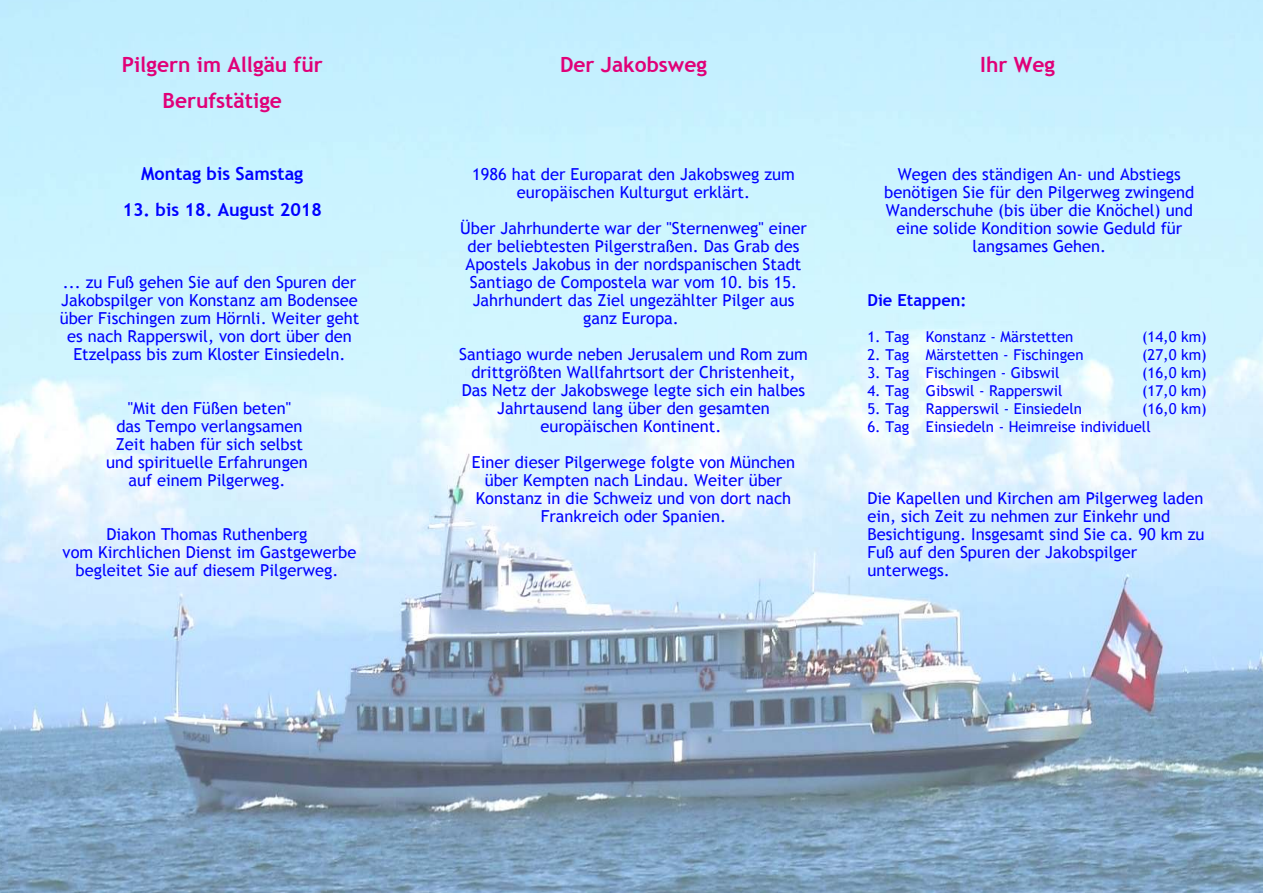
<style>
.page{position:relative;width:1263px;height:893px;background:#fff}
.page>*{position:absolute;margin:0;border:0;box-sizing:border-box;transform-origin:0 0}
.t1{font:700 21px "Trebuchet MS";color:#e00078}
.t2{font:700 18px "Trebuchet MS";color:#00f}
.t3{font:16.5px/18px "Trebuchet MS";color:#00f;text-align:center}
.t4{font:700 16.5px "Trebuchet MS";color:#00f}
.t5{font:15px "Trebuchet MS";color:#00f}
</style>
<div class="page">
<img style="left:0;top:0;width:1263px;height:893px">
<p class="t1" style="left:122px;top:56px;width:203px">Pilgern im Allgäu für</p>
<p class="t1" style="left:560px;top:56px;width:148px">Der Jakobsweg</p>
<p class="t1" style="left:980px;top:56px;width:76px">Ihr Weg</p>
<p class="t1" style="left:162px;top:92px;width:121px">Berufstätige</p>
<p class="t2" style="left:141px;top:167px;width:164px">Montag bis Samstag</p>
<p class="t2" style="left:122px;top:203px;width:201px">13. bis 18. August 2018</p>
<p class="t3" style="left:60px;top:275px;width:301px">... zu Fuß gehen Sie auf den Spuren der Jakobspilger von Konstanz am Bodensee über Fischingen zum Hörnli. Weiter geht es nach Rapperswil, von dort über den Etzelpass bis zum Kloster Einsiedeln.</p>
<p class="t3" style="left:106px;top:401px;width:203px">"Mit den Füßen beten"<br>das Tempo verlangsamen<br>Zeit haben für sich selbst und spirituelle Erfahrungen auf einem Pilgerweg.</p>
<p class="t3" style="left:63px;top:527px;width:295px">Diakon Thomas Ruthenberg<br>vom Kirchlichen Dienst im Gastgewerbe begleitet Sie auf diesem Pilgerweg.</p>
<p class="t3" style="left:472px;top:167px;width:324px">1986 hat der Europarat den Jakobsweg zum europäischen Kulturgut erklärt.</p>
<p class="t3" style="left:460px;top:221px;width:348px">Über Jahrhunderte war der "Sternenweg" einer der beliebtesten Pilgerstraßen. Das Grab des Apostels Jakobus in der nordspanischen Stadt Santiago de Compostela war vom 10. bis 15.<br>Jahrhundert das Ziel ungezählter Pilger aus ganz Europa.</p>
<p class="t3" style="left:459px;top:347px;width:350px">Santiago wurde neben Jerusalem und Rom zum drittgrößten Wallfahrtsort der Christenheit, Das Netz der Jakobswege legte sich ein halbes Jahrtausend lang über den gesamten europäischen Kontinent.</p>
<p class="t3" style="left:472px;top:455px;width:325px">Einer dieser Pilgerwege folgte von München über Kempten nach Lindau. Weiter über Konstanz in die Schweiz und von dort nach Frankreich oder Spanien.</p>
<p class="t3" style="left:884px;top:167px;width:312px">Wegen des ständigen An‐ und Abstiegs benötigen Sie für den Pilgerweg zwingend Wanderschuhe (bis über die Knöchel) und eine solide Kondition sowie Geduld für langsames Gehen.</p>
<p class="t4" style="left:867px;top:294px;width:101px">Die Etappen:</p>
<p class="t5" style="left:867px;top:331px;width:207px">1. Tag Konstanz ‐ Märstetten</p>
<p class="t5" style="left:1142px;top:331px;width:66px">(14,0 km)</p>
<p class="t5" style="left:867px;top:349px;width:218px">2. Tag Märstetten ‐ Fischingen</p>
<p class="t5" style="left:1142px;top:349px;width:66px">(27,0 km)</p>
<p class="t5" style="left:867px;top:367px;width:194px">3. Tag Fischingen ‐ Gibswil</p>
<p class="t5" style="left:1142px;top:367px;width:66px">(16,0 km)</p>
<p class="t5" style="left:867px;top:385px;width:197px">4. Tag Gibswil ‐ Rapperswil</p>
<p class="t5" style="left:1142px;top:385px;width:66px">(17,0 km)</p>
<p class="t5" style="left:867px;top:403px;width:216px">5. Tag Rapperswil ‐ Einsiedeln</p>
<p class="t5" style="left:1142px;top:403px;width:66px">(16,0 km)</p>
<p class="t5" style="left:867px;top:421px;width:285px">6. Tag Einsiedeln ‐ Heimreise individuell</p>
<p class="t3" style="left:867px;top:491px;width:339px;text-align:left">Die Kapellen und Kirchen am Pilgerweg laden ein, sich Zeit zu nehmen zur Einkehr und Besichtigung. Insgesamt sind Sie ca. 90 km zu Fuß auf den Spuren der Jakobspilger unterwegs.</p>
</div>
